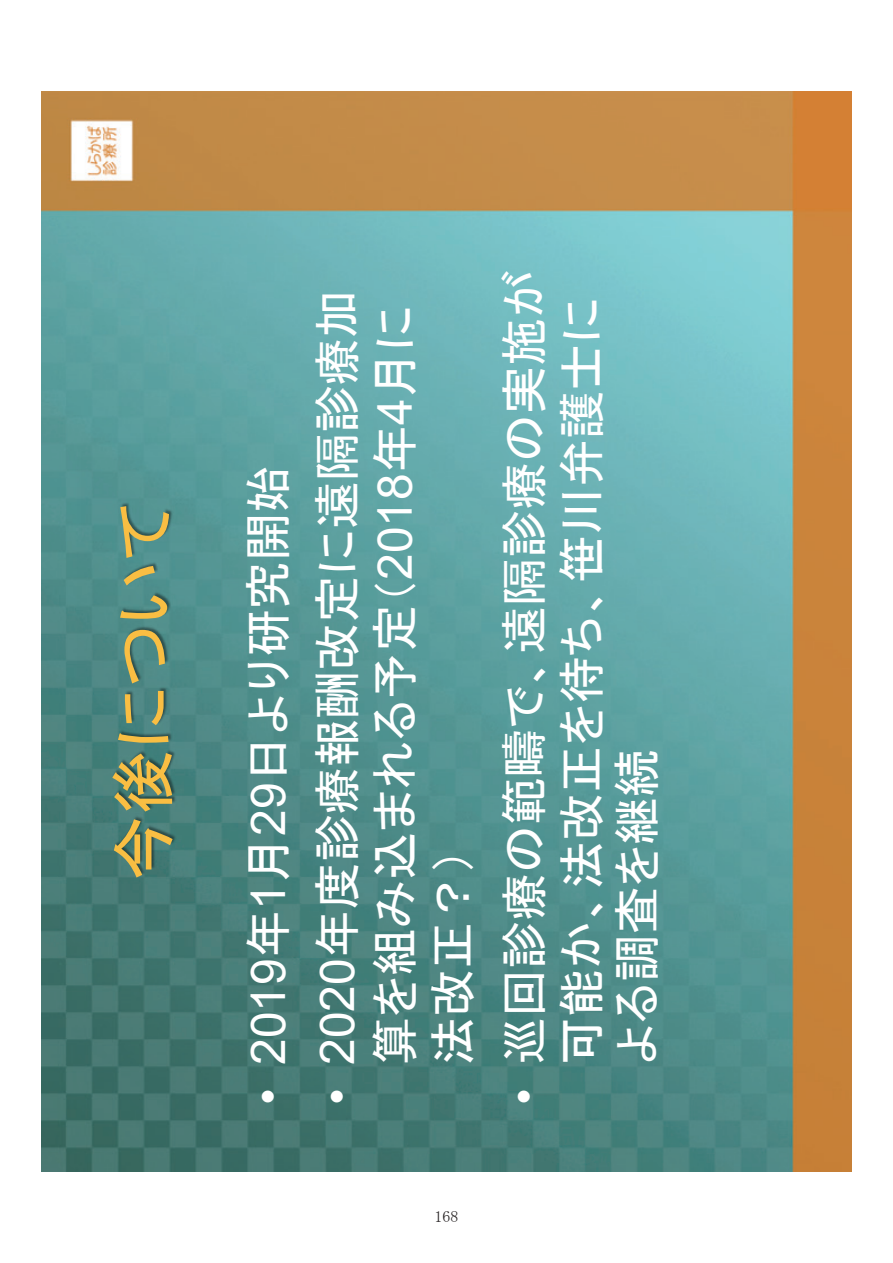
<style>
.page{position:relative;width:893px;height:1263px;background:#fff}
.page>*{position:absolute;margin:0;border:0;box-sizing:border-box;transform-origin:0 0}
.t1{font:66px "MS P Gothic";color:#f9be43}
.t2{font:48px/57.6px "MS P Gothic";color:#fff}
.t3{font:15.9px "MS Mincho";color:#231f20}
.s1{font-family:"Arial"}
</style>
<div class="page">
<img style="left:41px;top:91px;width:810px;height:1080px">
<img style="left:78px;top:457px;width:145px;height:465px">
<img style="left:82px;top:439px;width:145px;height:104px">
<h1 class="t1" style="left:110px;top:881px;width:380px;rotate:-90deg">今後について</h1>
<p class="t2" style="left:239px;top:1105px;width:641px;rotate:-90deg"><span class="s1">• 2019</span>年<span class="s1">1</span>月<span class="s1">29</span>日より研究開始</p>
<p class="t2" style="left:308px;top:1065px;width:777px;text-indent:-40px;rotate:-90deg"><span class="s1">• 2020</span>年度診療報酬改定に遠隔診療加算を組み込まれる予定（<span class="s1">2018</span>年<span class="s1">4</span>月に法改正？）</p>
<p class="t2" style="left:495px;top:1065px;width:796px;line-height:56.4px;text-indent:-40px;rotate:-90deg"><span class="s1">•</span> 巡回診療の範疇で、遠隔診療の実施が可能か、法改正を待ち、笹川弁護士による調査を継続</p>
<p class="t3" style="left:434px;top:1208px;width:25px">168</p>
</div>
